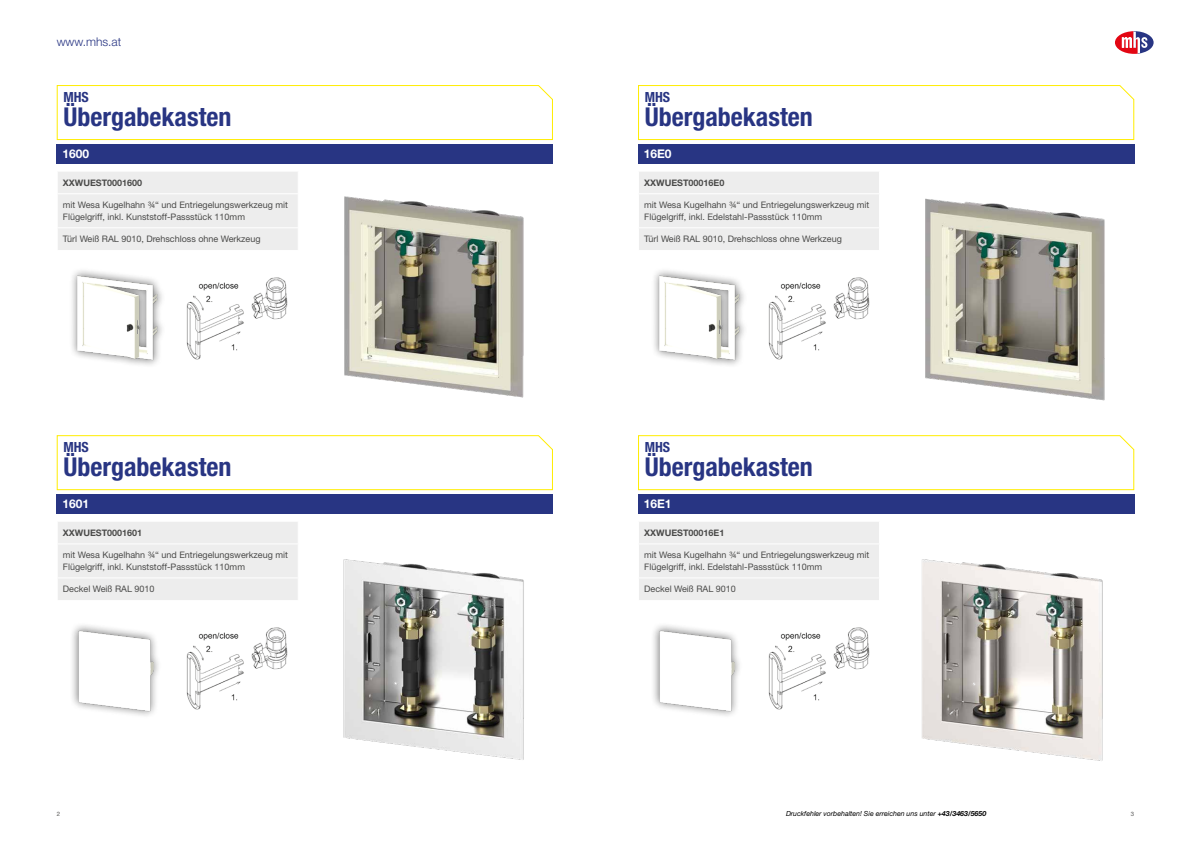
<style>
.page{position:relative;width:1191px;height:842px;background:#fff}
.page>*{position:absolute;margin:0;border:0;box-sizing:border-box;transform-origin:0 0}
.t1{font:700 condensed 26px "Helvetica Neue LT Pro";color:#283583}
.t2{font:700 condensed 14px "Helvetica Neue LT Pro";color:#283583}
.t3{font:700 12px "Helvetica Neue LT Pro";color:#fff}
.t4{font:300 12px "Helvetica Neue LT Pro";color:#283583}
.t5{font:9px/12px "Helvetica Neue LT Pro";color:#4a4a49}
.t6{font:700 9px "Helvetica Neue LT Pro";color:#4a4a49}
.t7{font:italic 7px "Helvetica Neue LT Pro";color:#000}
.t8{font:6px "Helvetica Neue LT Pro";color:#575756}
.s1{font-weight:700}
</style>
<div class="page">
<svg style="left:1115px;top:31px;width:38px;height:23px"></svg>
<div style="left:58px;top:522px;width:240px;height:78px;background:#ededed"></div>
<div style="left:58px;top:172px;width:240px;height:78px;background:#ededed"></div>
<div style="left:639px;top:172px;width:240px;height:78px;background:#ededed"></div>
<div style="left:639px;top:522px;width:240px;height:78px;background:#ededed"></div>
<svg style="left:56px;top:85px;width:497px;height:56px"></svg>
<svg style="left:638px;top:85px;width:497px;height:56px"></svg>
<svg style="left:56px;top:435px;width:497px;height:56px"></svg>
<svg style="left:638px;top:435px;width:497px;height:56px"></svg>
<div style="left:57px;top:144px;width:496px;height:19px;background:#283583"></div>
<div style="left:638px;top:144px;width:496px;height:19px;background:#283583"></div>
<div style="left:57px;top:494px;width:496px;height:20px;background:#283583"></div>
<div style="left:638px;top:494px;width:496px;height:20px;background:#283583"></div>
<img style="left:344px;top:196px;width:180px;height:202px">
<img style="left:925px;top:198px;width:180px;height:203px">
<img style="left:343px;top:559px;width:181px;height:201px">
<img style="left:922px;top:559px;width:181px;height:202px">
<img style="left:72px;top:625px;width:87px;height:91px">
<img style="left:653px;top:625px;width:87px;height:91px">
<img style="left:654px;top:270px;width:89px;height:95px">
<img style="left:72px;top:270px;width:90px;height:95px">
<img style="left:186px;top:277px;width:102px;height:83px">
<img style="left:186px;top:627px;width:102px;height:83px">
<img style="left:768px;top:277px;width:102px;height:83px">
<img style="left:768px;top:627px;width:102px;height:83px">
<h3 class="t4" style="left:57px;top:34px;width:66px">www.mhs.at</h3>
<h2 class="t2" style="left:63px;top:88px;width:27px">MHS</h2>
<h1 class="t1" style="left:63px;top:101px;width:170px">Übergabekasten</h1>
<h2 class="t2" style="left:644px;top:88px;width:27px">MHS</h2>
<h1 class="t1" style="left:644px;top:101px;width:170px">Übergabekasten</h1>
<h3 class="t3" style="left:62px;top:146px;width:28px">1600</h3>
<h3 class="t3" style="left:643px;top:146px;width:29px">16E0</h3>
<p class="t6" style="left:63px;top:177px;width:81px">XXWUEST0001600</p>
<p class="t5" style="left:63px;top:199px;width:227px">mit Wesa Kugelhahn ¾“ und Entriegelungswerkzeug mit<br>Flügelgriff, inkl. Kunststoff-Passstück 110mm</p>
<p class="t5" style="left:63px;top:233px;width:199px">Türl Weiß RAL 9010, Drehschloss ohne Werkzeug</p>
<h2 class="t2" style="left:63px;top:438px;width:27px">MHS</h2>
<h1 class="t1" style="left:63px;top:451px;width:170px">Übergabekasten</h1>
<p class="t6" style="left:644px;top:177px;width:82px">XXWUEST00016E0</p>
<p class="t5" style="left:644px;top:199px;width:227px">mit Wesa Kugelhahn ¾“ und Entriegelungswerkzeug mit<br>Flügelgriff, inkl. Edelstahl-Passstück 110mm</p>
<p class="t5" style="left:644px;top:233px;width:199px">Türl Weiß RAL 9010, Drehschloss ohne Werkzeug</p>
<h2 class="t2" style="left:644px;top:438px;width:27px">MHS</h2>
<h1 class="t1" style="left:644px;top:451px;width:170px">Übergabekasten</h1>
<h3 class="t3" style="left:62px;top:496px;width:28px">1601</h3>
<h3 class="t3" style="left:643px;top:496px;width:29px">16E1</h3>
<p class="t6" style="left:63px;top:527px;width:81px">XXWUEST0001601</p>
<p class="t5" style="left:63px;top:549px;width:227px">mit Wesa Kugelhahn ¾“ und Entriegelungswerkzeug mit<br>Flügelgriff, inkl. Kunststoff-Passstück 110mm</p>
<p class="t5" style="left:63px;top:583px;width:93px">Deckel Weiß RAL 9010</p>
<p class="t6" style="left:644px;top:527px;width:82px">XXWUEST00016E1</p>
<p class="t5" style="left:644px;top:549px;width:227px">mit Wesa Kugelhahn ¾“ und Entriegelungswerkzeug mit<br>Flügelgriff, inkl. Edelstahl-Passstück 110mm</p>
<p class="t5" style="left:644px;top:583px;width:93px">Deckel Weiß RAL 9010</p>
<p class="t7" style="left:786px;top:809px;width:202px">Druckfehler vorbehalten! Sie erreichen uns unter <span class="s1">+43/3463/5650</span></p>
<p class="t8" style="left:57px;top:810px;width:5px">2</p>
<p class="t8" style="left:1131px;top:810px;width:5px">3</p>
</div>
